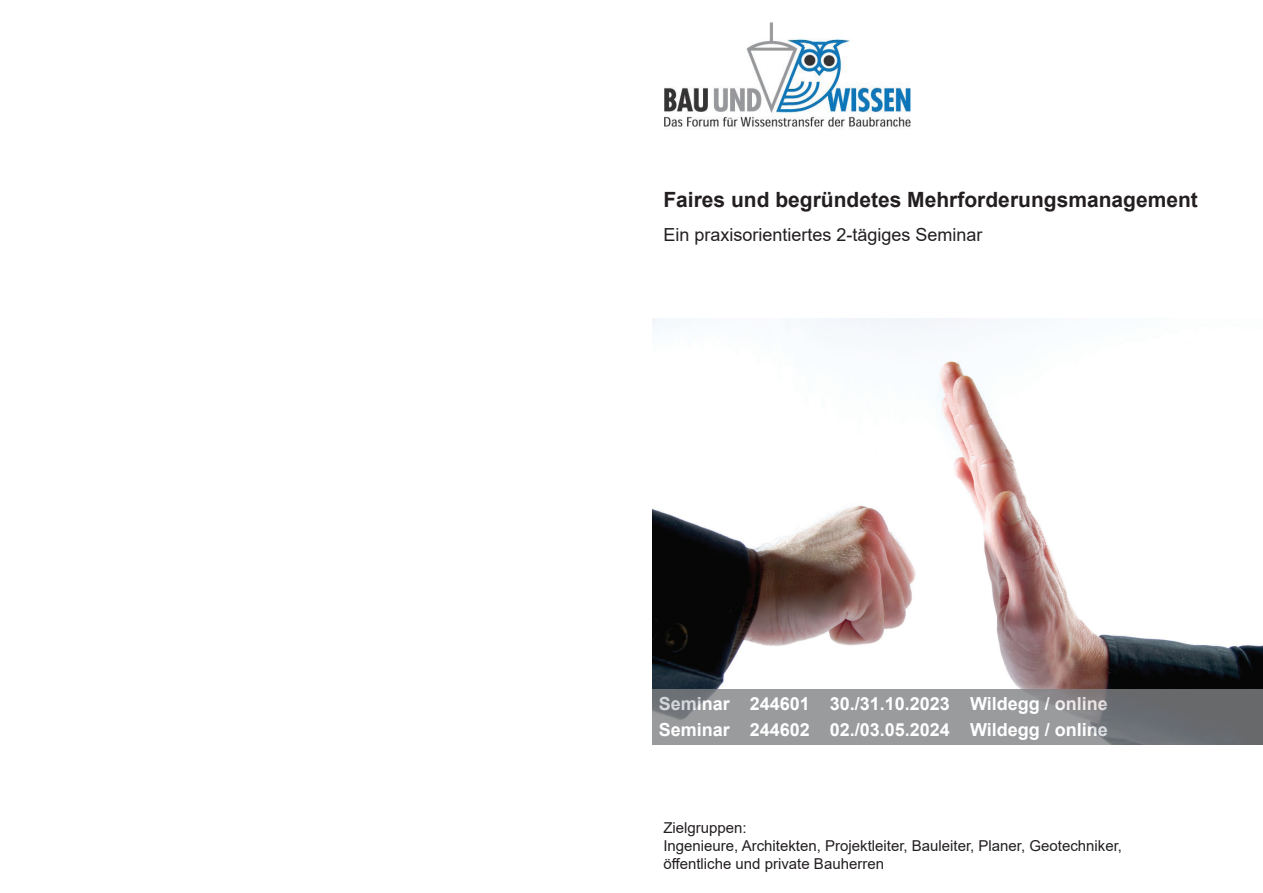
<style>
.page{position:relative;width:1263px;height:893px;background:#fff}
.page>*{position:absolute;margin:0;border:0;box-sizing:border-box;transform-origin:0 0}
.t1{font:700 21px "Arial";color:#231f20}
.t2{font:700 18px/25.8px "Arial";color:#fff}
.t3{font:18px "Arial";color:#231f20}
.t4{font:15px/18px "Arial";color:#231f20}
</style>
<div class="page">
<img style="left:664px;top:22px;width:246px;height:105px">
<img style="left:653px;top:319px;width:610px;height:370px">
<svg style="left:653px;top:689px;width:610px;height:55px;background:#898b8e"></svg>
<h1 class="t1" style="left:663px;top:184px;width:536px">Faires und begründetes Mehrforderungsmanagement</h1>
<p class="t3" style="left:663px;top:222px;width:321px">Ein praxisorientiertes 2-tägiges Seminar</p>
<p class="t2" style="left:659px;top:691px;width:451px">Seminar 244601 30./31.10.2023 Wildegg / online<br>Seminar 244602 02./03.05.2024 Wildegg / online</p>
<p class="t4" style="left:663px;top:818px;width:460px">Zielgruppen:<br>Ingenieure, Architekten, Projektleiter, Bauleiter, Planer, Geotechniker, öffentliche und private Bauherren</p>
</div>
